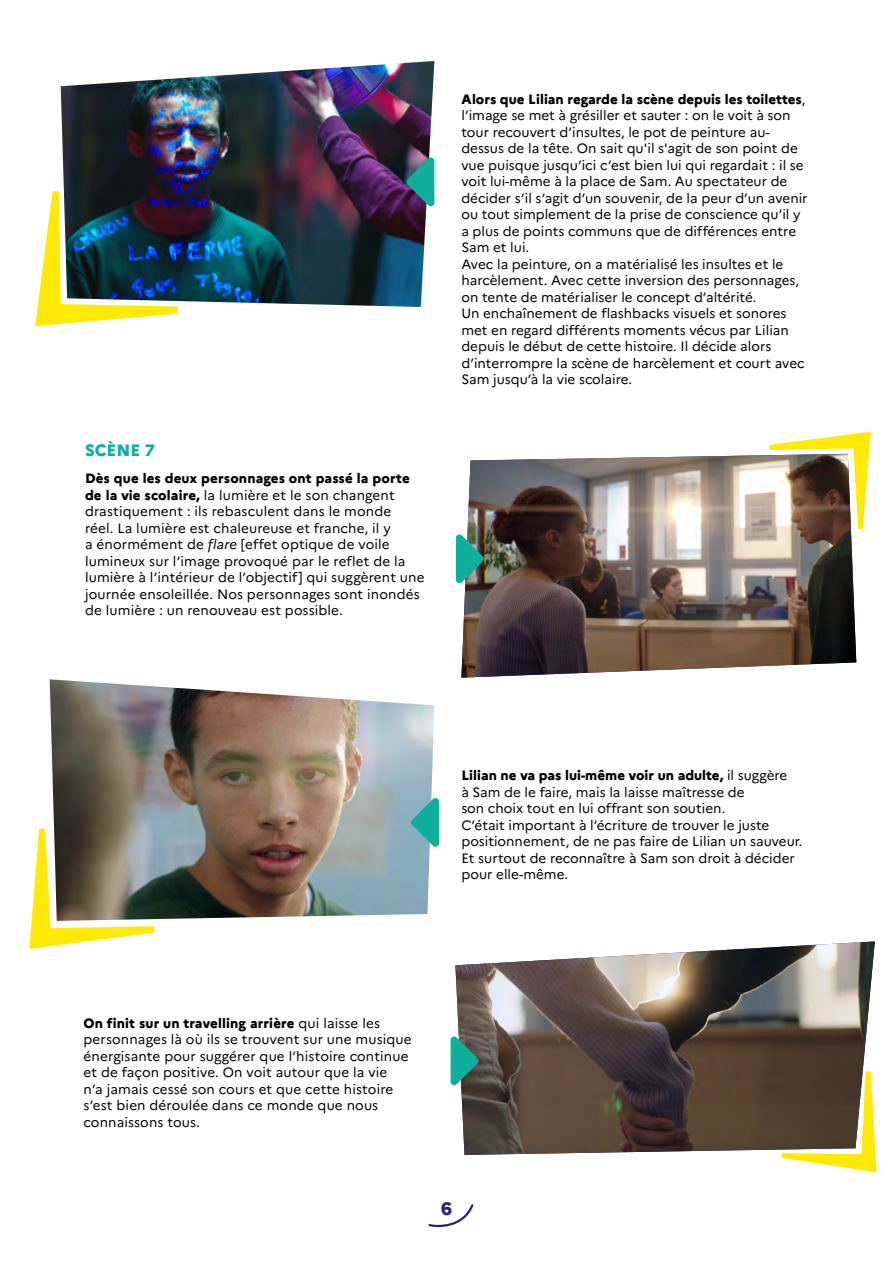
<style>
.page{position:relative;width:893px;height:1263px;background:#fff}
.page>*{position:absolute;margin:0;border:0;box-sizing:border-box;transform-origin:0 0}
.t1{font:800 18px "Marianne";color:#272571}
.t2{font:800 16.5px "Marianne";color:#0eb09d}
.t3{font:13.5px/16.5px "Marianne";color:#000}
.s1{font-weight:800}
.s2{font-style:italic}
</style>
<div class="page">
<svg style="left:428px;top:1204px;width:46px;height:24px"></svg>
<img style="left:61px;top:61px;width:373px;height:246px">
<img style="left:35px;top:191px;width:143px;height:135px">
<img style="left:461px;top:455px;width:395px;height:223px">
<svg style="left:769px;top:432px;width:102px;height:97px"></svg>
<img style="left:50px;top:679px;width:384px;height:241px">
<svg style="left:29px;top:829px;width:126px;height:120px"></svg>
<img style="left:455px;top:941px;width:420px;height:214px">
<svg style="left:781px;top:1071px;width:96px;height:101px"></svg>
<svg style="left:451px;top:1035px;width:28px;height:51px"></svg>
<svg style="left:456px;top:533px;width:28px;height:51px"></svg>
<svg style="left:406px;top:156px;width:28px;height:51px"></svg>
<svg style="left:411px;top:797px;width:28px;height:51px"></svg>
<p class="t2" style="left:85px;top:440px;width:71px">SCÈNE 7</p>
<p class="t3" style="left:85px;top:470px;width:341px"><span class="s1">Dès que les deux personnages ont passé la porte de la vie scolaire,</span> la lumière et le son changent drastiquement : ils rebasculent dans le monde<br>réel. La lumière est chaleureuse et franche, il y<br>a énormément de <span class="s2">flare</span> [effet optique de voile lumineux sur l’image provoqué par le reflet de la lumière à l’intérieur de l’objectif] qui suggèrent une journée ensoleillée. Nos personnages sont inondés de lumière : un renouveau est possible.</p>
<p class="t3" style="left:461px;top:90px;width:348px"><span class="s1">Alors que Lilian regarde la scène depuis les toilettes</span>, l’image se met à grésiller et sauter : on le voit à son tour recouvert d’insultes, le pot de peinture au&shy;dessus de la tête. On sait qu'il s'agit de son point de vue puisque jusqu’ici c’est bien lui qui regardait : il se voit lui-même à la place de Sam. Au spectateur de décider s’il s’agit d’un souvenir, de la peur d’un avenir ou tout simplement de la prise de conscience qu’il y a plus de points communs que de différences entre Sam et lui.<br>Avec la peinture, on a matérialisé les insultes et le harcèlement. Avec cette inversion des personnages, on tente de matérialiser le concept d’altérité.<br>Un enchaînement de flashbacks visuels et sonores met en regard différents moments vécus par Lilian depuis le début de cette histoire. Il décide alors d’interrompre la scène de harcèlement et court avec Sam jusqu’à la vie scolaire.</p>
<p class="t3" style="left:461px;top:767px;width:343px"><span class="s1">Lilian ne va pas lui-même voir un adulte,</span> il suggère<br>à Sam de le faire, mais la laisse maîtresse de<br>son choix tout en lui offrant son soutien.<br>C’était important à l’écriture de trouver le juste positionnement, de ne pas faire de Lilian un sauveur.<br>Et surtout de reconnaître à Sam son droit à décider pour elle-même.</p>
<p class="t3" style="left:84px;top:1014px;width:330px"><span class="s1">On finit sur un travelling arrière</span> qui laisse les personnages là où ils se trouvent sur une musique énergisante pour suggérer que l’histoire continue et de façon positive. On voit autour que la vie<br>n’a jamais cessé son cours et que cette histoire s’est bien déroulée dans ce monde que nous connaissons tous.</p>
<h1 class="t1" style="left:441px;top:1195px;width:12px">6</h1>
</div>
